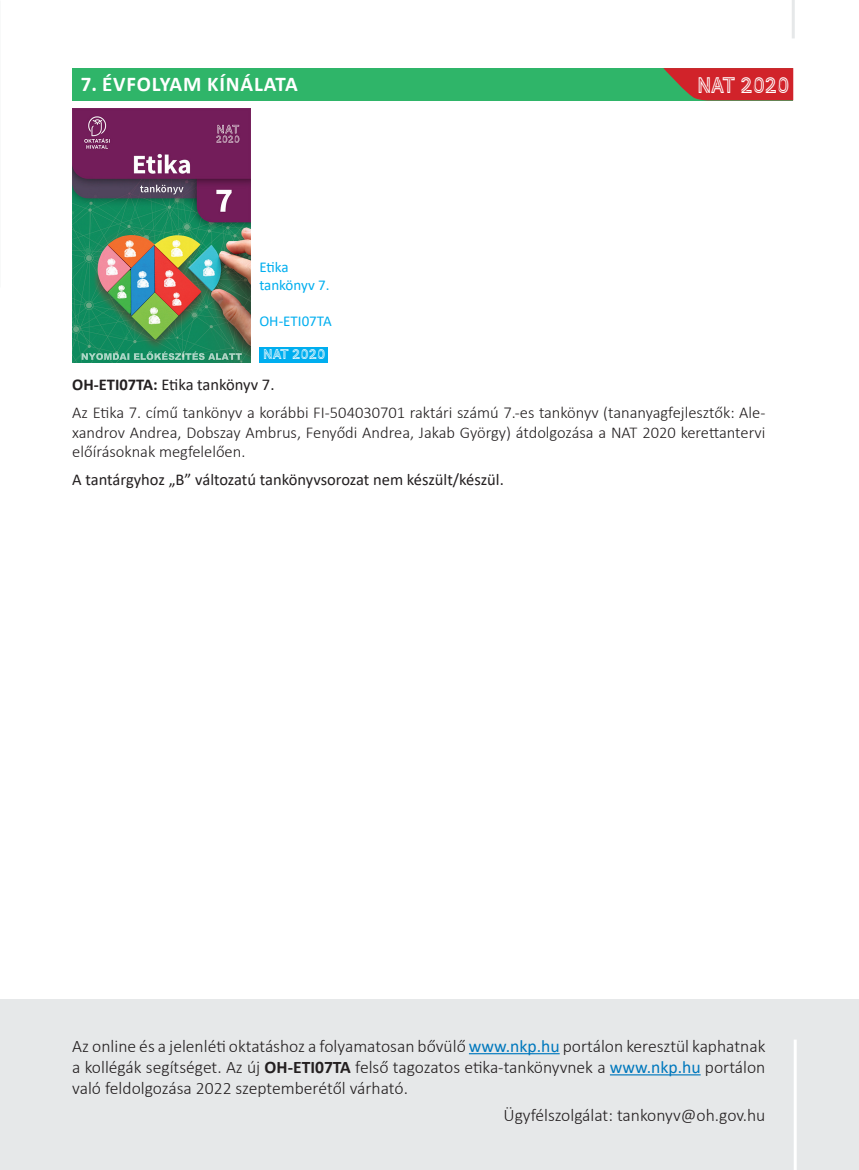
<style>
.page{position:relative;width:859px;height:1170px;background:#fff}
.page>*{position:absolute;margin:0;border:0;box-sizing:border-box;transform-origin:0 0}
.t1{font:24px "Continuo Regular 2";color:#fff;scale:.93 1}
.t2{font:700 21px "Calibri";letter-spacing:.04em;color:#fff}
.t3{font:300 17.7px/21.1px "Calibri";color:#231f20;text-align:justify}
.leiras{font:300 16.5px/19.5px "Calibri";color:#231f20;text-align:justify}
.leiras-2{font:16.5px "Calibri";color:#231f20}
.termek_adat{font:15px "Calibri";color:#00aeef}
.t4{font:15px "Continuo Regular 2";color:#fff}
.s1{font-weight:700}
.s2{font-weight:400;color:#0078bd}
</style>
<div class="page">
<div style="left:0;top:999px;width:859px;height:170px;background:#e6e8e9"></div>
<hr style="left:469px;top:1053px;width:91px;height:1px;background:#0078bd">
<hr style="left:610px;top:1074px;width:91px;height:1px;background:#0078bd">
<hr style="left:794px;top:1039px;width:3px;height:130px;background:#fff">
<div style="left:259px;top:347px;width:68px;height:15px;background:#00aeef"></div>
<div style="left:72px;top:68px;width:721px;height:32px;background:#2fb569"></div>
<svg style="left:663px;top:68px;width:130px;height:33px;background:#b93833"></svg>
<img style="left:72px;top:109px;width:179px;height:253px">
<hr style="left:792px;top:0;width:3px;height:38px;background:#e6e8e9">
<p class="t2" style="left:81px;top:69px;width:219px">7. ÉVFOLYAM KÍNÁLATA</p>
<p class="t1" style="left:697px;top:73px;width:101px">NAT 2020</p>
<p class="termek_adat" style="left:259px;top:257px;width:31px">Etika</p>
<p class="termek_adat" style="left:259px;top:275px;width:72px">tankönyv 7.</p>
<p class="termek_adat" style="left:259px;top:311px;width:74px">OH-ETI07TA</p>
<p class="t4" style="left:263px;top:346px;width:64px">NAT 2020</p>
<p class="leiras-2" style="left:72px;top:373px;width:204px"><span class="s1">OH-ETI07TA:</span> Etika tankönyv 7.</p>
<p class="leiras" style="left:72px;top:402px;width:695px">Az Etika 7. című tankönyv a korábbi FI-504030701 raktári számú 7.-es tankönyv (tananyagfejlesztők: Ale&shy;xandrov Andrea, Dobszay Ambrus, Fenyődi Andrea, Jakab György) átdolgozása a NAT 2020 kerettantervi előírásoknak megfelelően.</p>
<p class="leiras-2" style="left:72px;top:468px;width:433px">A tantárgyhoz „B” változatú tankönyvsorozat nem készült/készül.</p>
<p class="t3" style="left:72px;top:1034px;width:695px">Az online és a jelenléti oktatáshoz a folyamatosan bővülő <span class="s2">www.nkp.hu</span> portálon keresztül kaphatnak a kollégák segítséget. Az új <span class="s1">OH-ETI07TA</span> felső tagozatos etika-tankönyvnek a <span class="s2">www.nkp.hu</span> portálon való feldolgozása 2022 szeptemberétől várható.</p>
<p class="t3" style="left:503px;top:1104px;width:263px">Ügyfélszolgálat: tankonyv@oh.gov.hu</p>
</div>
